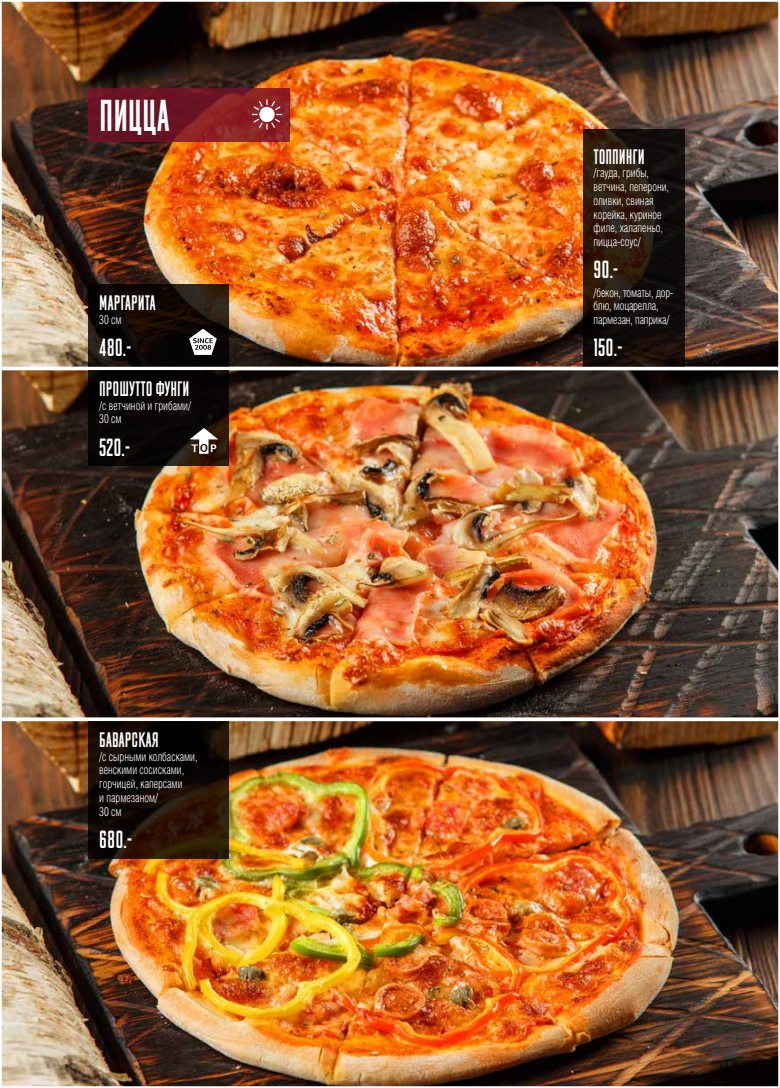
<style>
.page{position:relative;width:780px;height:1088px;background:#fff}
.page>*{position:absolute;margin:0;border:0;box-sizing:border-box;transform-origin:0 0}
.t1{font:42.5px "M Fred";color:#fff;scale:.9 1}
.t2{font:23.75px "M Fred";color:#fff;scale:.9 1}
.t3{font:20px "M Fred";color:#fff;scale:.9 1}
.t4{font:12.5px/13.8px "Helios Cond Light C";color:#fff;scale:.9 1}
</style>
<div class="page">
<img style="left:1px;top:1px;width:778px;height:366px">
<svg style="left:89px;top:89px;width:201px;height:53px;background:#771924"></svg>
<svg style="left:252px;top:99px;width:30px;height:31px"></svg>
<svg style="left:89px;top:285px;width:140px;height:82px;background:#130c08"></svg>
<svg style="left:189px;top:329px;width:28px;height:26px"></svg>
<svg style="left:583px;top:129px;width:101px;height:238px;background:#1e130b"></svg>
<img style="left:1px;top:370px;width:778px;height:348px">
<svg style="left:89px;top:370px;width:140px;height:96px;background:#0a0704"></svg>
<img style="left:1px;top:721px;width:778px;height:366px">
<svg style="left:89px;top:721px;width:140px;height:137px;background:#150b03"></svg>
<svg style="left:189px;top:428px;width:29px;height:26px"></svg>
<h1 class="t1" style="left:99px;top:95px;width:80px">ПИЦЦА</h1>
<h3 class="t3" style="left:99px;top:293px;width:64px">МАРГАРИТА</h3>
<p class="t4" style="left:99px;top:313px;width:26px">30 см</p>
<h2 class="t2" style="left:99px;top:336px;width:38px">480.-</h2>
<h3 class="t3" style="left:99px;top:379px;width:101px">ПРОШУТТО ФУНГИ</h3>
<p class="t4" style="left:99px;top:398px;width:103px">/с ветчиной и грибами/<br>30 см</p>
<h2 class="t2" style="left:99px;top:435px;width:36px">520.-</h2>
<h3 class="t3" style="left:99px;top:730px;width:68px">БАВАРСКАЯ</h3>
<p class="t4" style="left:99px;top:749px;width:111px">/с сырными колбасками, венскими сосисками, горчицей, каперсами<br>и пармезаном/<br>30 см</p>
<h2 class="t2" style="left:99px;top:827px;width:38px">680.-</h2>
<h3 class="t3" style="left:593px;top:146px;width:58px">ТОППИНГИ</h3>
<p class="t4" style="left:593px;top:166px;width:85px">/гауда, грибы, ветчина, пеперони, оливки, свиная корейка, куриное филе, халапеньо, пицца-соус/</p>
<h2 class="t2" style="left:593px;top:258px;width:29px">90.-</h2>
<p class="t4" style="left:593px;top:285px;width:90px">/бекон, томаты, дор&shy;блю, моцарелла, пармезан, паприка/</p>
<h2 class="t2" style="left:593px;top:336px;width:34px">150.-</h2>
</div>
